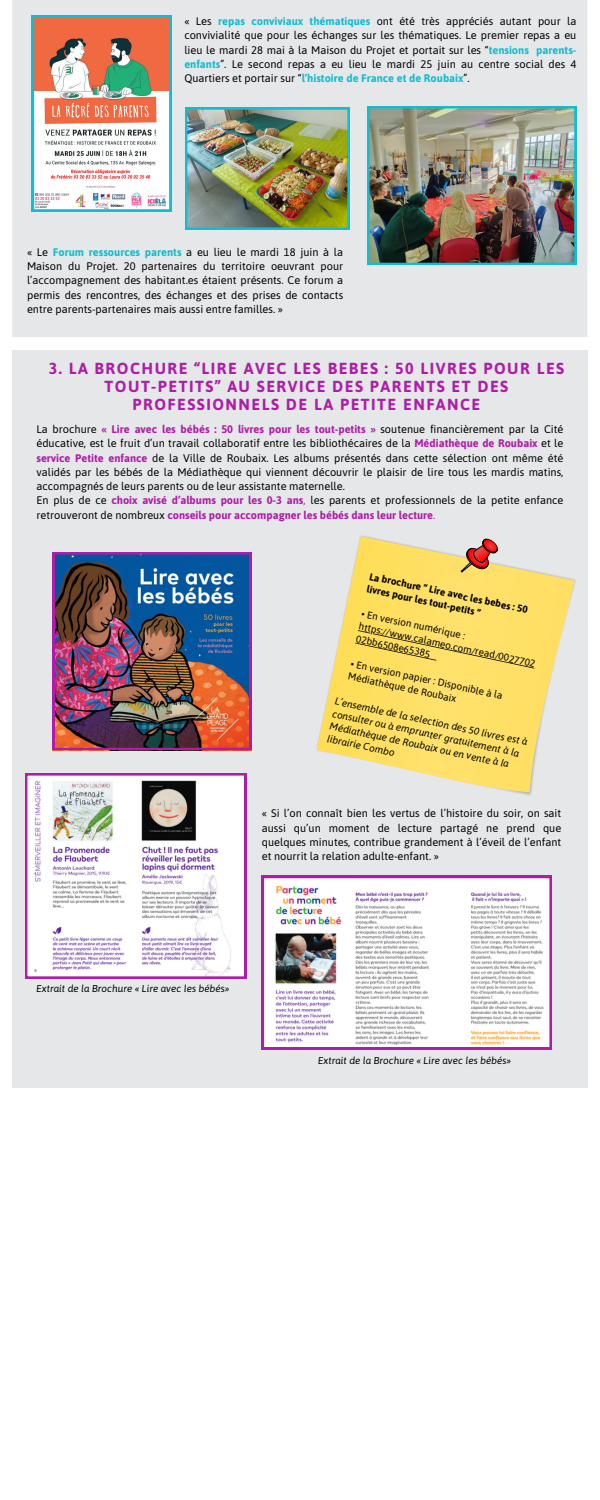
<style>
.page{position:relative;width:600px;height:1500px;background:#fff}
.page>*{position:absolute;margin:0;border:0;box-sizing:border-box;transform-origin:0 0}
.t1{font:700 16px/18px "Asap";letter-spacing:.095em;color:#af1ca9;text-align:center}
.t2{font:11px/14.2px "Asap";color:#000;text-align:justify}
.t3{font:700 11px/14.2px "Asap";color:#af1ca9}
.t4{font:italic 10px/12.7px "Asap";color:#000}
.t5{font:10px/12.7px "Asap";color:#000}
.t6{font:700 10px "Asap";color:#000}
.s1{font-weight:700;color:#10bdd1}
.s2{font-weight:700;color:#af1ca9}
.s3{font-weight:400;color:#000}
.s4{font-weight:400}
</style>
<div class="page">
<div style="left:12px;top:0;width:575px;height:337px;background:#e6e7e8"></div>
<svg style="left:32px;top:15px;width:139px;height:196px;background:#d3b4a6"></svg>
<img style="left:185px;top:107px;width:164px;height:123px">
<img style="left:367px;top:106px;width:209px;height:159px">
<div style="left:12px;top:351px;width:576px;height:737px;background:#e6e7e8"></div>
<svg style="left:316px;top:536px;width:259px;height:259px;fill:#ffe068"></svg>
<svg style="left:446px;top:537px;width:55px;height:46px"></svg>
<svg style="left:355px;top:630px;width:179px;height:39px;background:#f7d962"></svg>
<img style="left:53px;top:552px;width:198px;height:198px">
<svg style="left:25px;top:773px;width:221px;height:206px;background:#e0d7e1"></svg>
<svg style="left:262px;top:876px;width:289px;height:173px;background:#e2dbe2"></svg>
<p class="t2" style="left:184px;top:14px;width:394px">« Les <span class="s1">repas conviviaux thématiques</span> ont été très appréciés autant pour la convivialité que pour les échanges sur les thématiques. Le premier repas a eu lieu le mardi 28 mai à la Maison du Projet et portait sur les “<span class="s1">tensions parents&shy;enfants</span>”. Le second repas a eu lieu le mardi 25 juin au centre social des 4<br>Quartiers et portair sur “<span class="s1">l’histoire de France et de Roubaix</span>”.</p>
<p class="t2" style="left:27px;top:245px;width:318px">« Le <span class="s1">Forum ressources parents</span> a eu lieu le mardi 18 juin à la Maison du Projet. 20 partenaires du territoire oeuvrant pour l’accompagnement des habitant.es étaient présents. Ce forum a permis des rencontres, des échanges et des prises de contacts entre parents-partenaires mais aussi entre familles. »</p>
<p class="t1" style="left:49px;top:359px;width:517px">3. LA BROCHURE “LIRE AVEC LES BEBES : 50 LIVRES POUR LES<br>TOUT-PETITS” AU SERVICE DES PARENTS ET DES<br>PROFESSIONNELS DE LA PETITE ENFANCE</p>
<p class="t2" style="left:36px;top:422px;width:529px">La brochure <span class="s2">« Lire avec les bébés : 50 livres pour les tout-petits »</span> soutenue financièrement par la Cité éducative, est le fruit d’un travail collaboratif entre les bibliothécaires de la <span class="s2">Médiathèque de Roubaix</span> et le <span class="s2">service Petite enfance</span> de la Ville de Roubaix. Les albums présentés dans cette sélection ont même été validés par les bébés de la Médiathèque qui viennent découvrir le plaisir de lire tous les mardis matins, accompagnés de leurs parents ou de leur assistante maternelle.</p>
<p class="t3" style="left:36px;top:493px;width:529px"><span class="s3">En plus de ce</span> choix avisé d’albums pour les 0-3 ans<span class="s4">,</span> <span class="s3">les parents et professionnels de la petite enfance retrouveront de nombreux</span> conseils pour accompagner les bébés dans leur lecture<span class="s4">.</span></p>
<p class="t6" style="left:371px;top:570px;width:163px;rotate:12deg">La brochure “ Lire avec les bebes : 50</p>
<p class="t5" style="left:363px;top:607px;width:107px;rotate:12deg">• En version numérique :</p>
<p class="t6" style="left:368px;top:583px;width:117px;rotate:12deg">livres pour les tout-petits ”</p>
<h2 class="t5" style="left:360px;top:620px;width:182px;rotate:12deg">https://www.calameo.com/read/0027702<br>02bb6508e65385</h2>
<h2 class="t5" style="left:352px;top:657px;width:156px;rotate:12deg">• En version papier : Disponible à la</h2>
<p class="t5" style="left:350px;top:670px;width:112px;rotate:12deg">Médiathèque de Roubaix</p>
<p class="t4" style="left:337px;top:695px;width:198px;rotate:12deg">L’ensemble de la selection des 50 livres est à consulter ou à emprunter gratuitement à la Médiathèque de Roubaix ou en vente à la librairie Combo</p>
<p class="t2" style="left:262px;top:806px;width:301px">« Si l’on connaît bien les vertus de l’histoire du soir, on sait aussi qu’un moment de lecture partagé ne prend que quelques minutes, contribue grandement à l’éveil de l’enfant et nourrit la relation adulte-enfant. »</p>
<p class="t4" style="left:36px;top:982px;width:195px">Extrait de la Brochure « Lire avec les bébés»</p>
<p class="t4" style="left:318px;top:1054px;width:195px">Extrait de la Brochure « Lire avec les bébés»</p>
</div>
